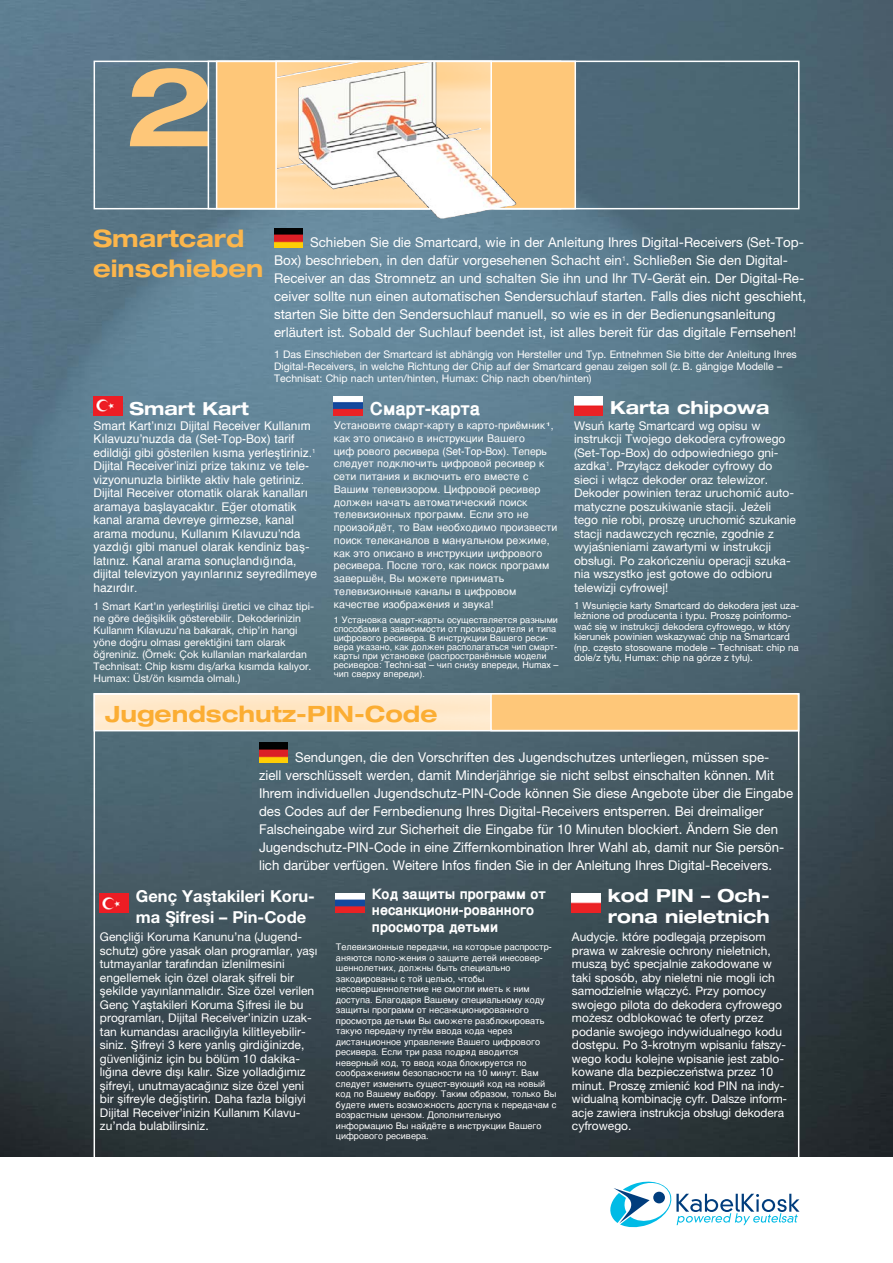
<style>
.page{position:relative;width:893px;height:1263px;background:#fff}
.page>*{position:absolute;margin:0;border:0;box-sizing:border-box;transform-origin:0 0}
.t1{font:700 expanded 109.65px "Helvetica Neue";color:#fec779}
.t2{font:700 expanded 24px/30px "Helvetica Neue";color:#fcb64c}
.t3{font:700 expanded 22.5px "Helvetica Neue";color:#fbad33}
.t4{font:700 expanded 18px/21px "Helvetica Neue";color:#fff}
.t5{font:700 18px "Helvetica";color:#fff}
.t6{font:700 16.5px/21px "Helvetica Neue";color:#fff}
.t7{font:700 14.25px/16.5px "Helvetica";color:#fff}
.t8{font:13.5px/18px "Helvetica Neue";color:#fff}
.t9{font:12px/13.5px "Helvetica Neue East A";color:#fff}
.t10{font:12px/13.5px "Helvetica Neue";color:#fff}
.t11{font:12px/13.5px "Helvetica";color:#fff}
.t12{font:10.5px/12px "Helvetica Neue";color:#fff}
.t13{font:10.5px/12.8px "Helvetica";color:#fff}
.t14{font:9.75px/10.5px "Helvetica Neue East A";color:#fff}
.t15{font:9px/10.5px "Helvetica";color:#fff}
.s1{font-family:"Helvetica Neue East A"}
.s2{font-family:"Helvetica"}
</style>
<div class="page">
<img style="left:0;top:0;width:893px;height:1157px">
<div style="left:97px;top:696px;width:393px;height:32px;background:#ffe8ca"></div>
<div style="left:94px;top:693px;width:705px;height:38px;border:2px solid #fff"></div>
<img style="left:274px;top:228px;width:29px;height:19px">
<img style="left:94px;top:396px;width:28px;height:19px">
<img style="left:334px;top:396px;width:28px;height:19px">
<img style="left:574px;top:396px;width:29px;height:19px">
<div style="left:217px;top:61px;width:358px;height:148px;background:#fec779"></div>
<img style="left:277px;top:64px;width:240px;height:155px">
<div style="left:208px;top:61px;width:591px;height:148px;border:2px solid #fff"></div>
<img style="left:336px;top:894px;width:29px;height:19px">
<img style="left:100px;top:894px;width:29px;height:19px">
<img style="left:572px;top:894px;width:29px;height:19px">
<img style="left:259px;top:743px;width:29px;height:19px">
<div style="left:491px;top:694px;width:307px;height:36px;background:#fec779"></div>
<div style="left:490px;top:693px;width:309px;height:38px;border:2px solid #fff"></div>
<svg style="left:610px;top:1182px;width:189px;height:45px"></svg>
<h1 class="t1" style="left:125px;top:67px;width:91px">2</h1>
<h2 class="t2" style="left:93px;top:226px;width:172px">Smartcard einschieben</h2>
<p class="t8" style="left:274px;top:235px;width:533px;text-indent:36px">Schieben Sie die Smartcard, wie in der Anleitung Ihres Digital-Receivers (Set-Top-Box) beschrieben, in den dafür vorgesehenen Schacht ein<sup>1</sup>. Schließen Sie den Digital-Re ceiver an das Stromnetz an und schalten Sie ihn und Ihr TV-Gerät ein. Der Digital-Re&shy;ceiver sollte nun einen automatischen Sendersuchlauf starten. Falls dies nicht geschieht, starten Sie bitte den Sendersuchlauf manuell, so wie es in der Bedienungsanleitung erläutert ist. Sobald der Suchlauf beendet ist, ist alles bereit für das digitale Fernsehen!</p>
<p class="t12" style="left:274px;top:349px;width:524px">1 Das Einschieben der Smartcard ist abhängig von Hersteller und Typ. Entnehmen Sie bitte der Anleitung Ihres<br>Digital-Receivers, in welche Richtung der Chip auf der Smartcard genau zeigen soll (z. B. gängige Modelle –<br>Technisat: Chip nach unten/hinten, Humax: Chip nach oben/hinten)</p>
<h3 class="t4" style="left:130px;top:400px;width:121px">Smart Kart</h3>
<p class="t11" style="left:94px;top:420px;width:225px">Smart Kart’ınızı Dijital Receiver Kullanım Kılavuzu’nuzda da (Set-Top-Box) tarif edildi<span class="s1">g˘</span> i gibi gösterilen kısma yerle<span class="s1">s¸</span>tiriniz.<sup>1<br></sup>Dijital Receiver’inizi prize takınız ve tele&shy;vizyonunuzla birlikte aktiv hale getiriniz.<br>Dijital Receiver otomatik olarak kanalları aramaya ba<span class="s1">s¸</span> layacaktır. E<span class="s1">g˘</span> er otomatik kanal arama devreye girmezse, kanal arama modunu, Kullanım Kılavuzu’nda yazdı<span class="s1">g˘</span> ı gibi manuel olarak kendiniz ba<span class="s1">s¸- </span>latınız. Kanal arama sonuçlandı<span class="s1">g˘</span> ında, dijital televizyon yayınlarınız seyredilmeye hazırdır.</p>
<p class="t12" style="left:94px;top:601px;width:222px">1 Smart Kart’ın yerle<span class="s1">s¸</span>tirili<span class="s1">s¸</span> i üretici ve cihaz tipi&shy;ne göre de<span class="s1">g˘</span> i<span class="s1">s¸</span> iklik gösterebilir. Dekoderinizin Kullanım Kılavuzu’na bakarak, chip’in hangi yöne do<span class="s1">g˘</span>ru olması gerekti<span class="s1">g˘</span> ini tam olarak ö<span class="s1">g˘</span>reniniz. (Örnek: Çok kullanılan markalardan Technisat: Chip kısmı dı<span class="s1">s¸</span>/arka kısımda kalıyor.<br>Humax: Üst/ön kısımda olmalı.)</p>
<h3 class="t5" style="left:370px;top:401px;width:112px">Смарт-карта</h3>
<p class="t13" style="left:334px;top:420px;width:225px">Установите смарт-карту в карто-приёмник<sup>1</sup>, как это описано в инструкции Вашего<br>циф рового ресивера (Set-Top-Box). Теперь следует подключить цифровой ресивер к сети питания и включить его вместе с Вашим телевизором. Цифровой ресивер должен начать автоматический поиск телевизионных программ. Если это не произойдёт, то Вам необходимо произвести поиск телеканалов в мануальном режиме, как это описано в инструкции цифрового ресивера. После того, как поиск программ завершён, Вы можете принимать телевизионные каналы в цифровом качестве изображения и звука!</p>
<p class="t15" style="left:334px;top:616px;width:226px;line-height:9px">1 Установка смарт-карты осуществляется разными способами в зависимости от производителя и типа цифрового ресивера. В инструкции Вашего реси&shy;вера указано, как должен располагаться чип смарт&shy;карты при установке (распространённые модели ресиверов: Techni-sat – чип снизу впереди, Humax – чип сверху впереди).</p>
<h3 class="t3" style="left:105px;top:705px;width:334px">Jugendschutz-PIN-Code</h3>
<h3 class="t4" style="left:610px;top:398px;width:161px">Karta chipowa</h3>
<p class="t9" style="left:574px;top:420px;width:223px">Wsuń kartę Smartcard wg opisu w instrukcji Twojego dekodera cyfrowego (Set-Top-Box) do odpowiedniego gni&shy;azdka<sup>1</sup>. Przyłącz dekoder cyfrowy do sieci i włącz dekoder oraz telewizor.<br>Dekoder powinien teraz uruchomić auto&shy;matyczne poszukiwanie stacji. Jeżeli tego nie robi, proszę uruchomić szukanie stacji nadawczych ręcznie, zgodnie z wyjaśnieniami zawartymi w instrukcji obsługi. Po zakończeniu operacji szuka&shy;nia wszystko jest gotowe do odbioru telewizji cyfrowej!</p>
<p class="t14" style="left:574px;top:601px;width:227px">1 Wsunięcie karty Smartcard do dekodera jest uza - leżnione od producenta i typu. Proszę poinformo&shy;wać się w instrukcji dekodera cyfrowego, w który kierunek powinien wskazywać chip na Smartcard (np. często stosowane modele – Technisat: chip na dole/z tyłu, Humax: chip na górze z tyłu).</p>
<p class="t8" style="left:259px;top:750px;width:536px;text-indent:36px">Sendungen, die den Vorschriften des Jugendschutzes unterliegen, müssen spe&shy;ziell ver schlüs selt werden, damit Minderjährige sie nicht selbst einschalten können. Mit Ihrem individuellen Jugendschutz-PIN-Code können Sie diese Angebote über die Eingabe des Codes auf der Fernbedienung Ihres Digital-Receivers entsperren. Bei dreimaliger Falsch eingabe wird zur Sicherheit die Eingabe für 10 Minuten blockiert. Än dern Sie den Jugendschutz-PIN-Code in eine Ziffernkombination Ihrer Wahl ab, damit nur Sie persön&shy;lich darüber verfügen. Weitere Infos finden Sie in der Anleitung Ihres Digital-Receivers.</p>
<p class="t6" style="left:136px;top:887px;width:180px">Genç Yas¸takileri Koru&shy;ma S¸ifresi – Pin-Code</p>
<p class="t10" style="left:100px;top:931px;width:219px">Gençli<span class="s1">g˘</span> i Koruma Kanunu’na (Jugend&shy;schutz) göre yasak olan programlar, ya<span class="s1">s¸</span> ı tutmayanlar tarafından izlenilmesini engellemek için özel olarak <span class="s1">s¸</span> ifreli bir <span class="s1">s¸</span>ekilde yayınlanmalıdır. Size özel verilen Genç Ya<span class="s1">s¸</span>takileri Koruma <span class="s2">S¸</span>ifresi ile bu programları, Dijital Receiver’inizin uzak&shy;tan kumandası aracılı<span class="s1">g˘</span> ıyla kilitleyebilir&shy;siniz. <span class="s2">S¸</span>ifreyi 3 kere yanlı<span class="s1">s¸</span> girdi<span class="s1">g˘</span> inizde, güvenli<span class="s1">g˘</span> iniz için bu bölüm 10 dakika-<br>lı<span class="s1">g˘</span> ına devre dı<span class="s1">s¸</span> ı kalır. Size yolladı<span class="s1">g˘</span> ımız<br><span class="s1">s¸</span> ifreyi, unutmayaca<span class="s1">g˘</span> ınız size özel yeni bir <span class="s1">s¸</span> ifreyle de<span class="s1">g˘</span> i<span class="s1">s¸</span>tirin. Daha fazla bilgiyi Dijital Receiver’inizin Kullanım Kılavu&shy;zu’nda bulabilirsiniz.</p>
<p class="t7" style="left:372px;top:886px;width:175px">Код защиты программ от несанкциони-рованного просмотра детьми</p>
<p class="t15" style="left:336px;top:942px;width:222px">Телевизионные передачи, на которые распростр&shy;аняются поло-жения о защите детей инесовер&shy;шеннолетних, должны быть специально закодированы с той целью, чтобы несовершеннолетние не смогли иметь к ним доступа. Благодаря Вашему специальному коду защиты программ от несанкционированного просмотра детьми Вы сможете разблокировать такую передачу путём ввода кода через дистанционное управление Вашего цифрового ресивера. Если три раза подряд вводится неверный код, то ввод кода блокируется по соображениям безопасности на 10 минут. Вам следует изменить сущест-вующий код на новый код по Вашему выбору. Таким образом, только Вы будете иметь возможность доступа к передачам с возрастным цензом. Дополнительную информацию Вы найдёте в инструкции Вашего цифрового ресивера.</p>
<h3 class="t4" style="left:608px;top:887px;width:163px">kod PIN – Och&shy;rona nieletnich</h3>
<p class="t9" style="left:572px;top:932px;width:217px">Audycje. które podlegają przepisom prawa w zakresie ochrony nieletnich, muszą być specjalnie zakodowane w taki sposób, aby nieletni nie mogli ich samodzielnie włączyć. Przy pomocy swojego pilota do dekodera cyfrowego możesz odblokować te oferty przez podanie swojego indywidualnego kodu dostępu. Po 3-krotnym wpisaniu fałszy - wego kodu kolejne wpisanie jest zablo&shy;kowane dla bezpieczeństwa przez 10 minut. Proszę zmienić kod PIN na indy&shy;widualną kombinację cyfr. Dalsze inform - acje zawiera instrukcja obsługi dekodera cyfrowego.</p>
</div>
